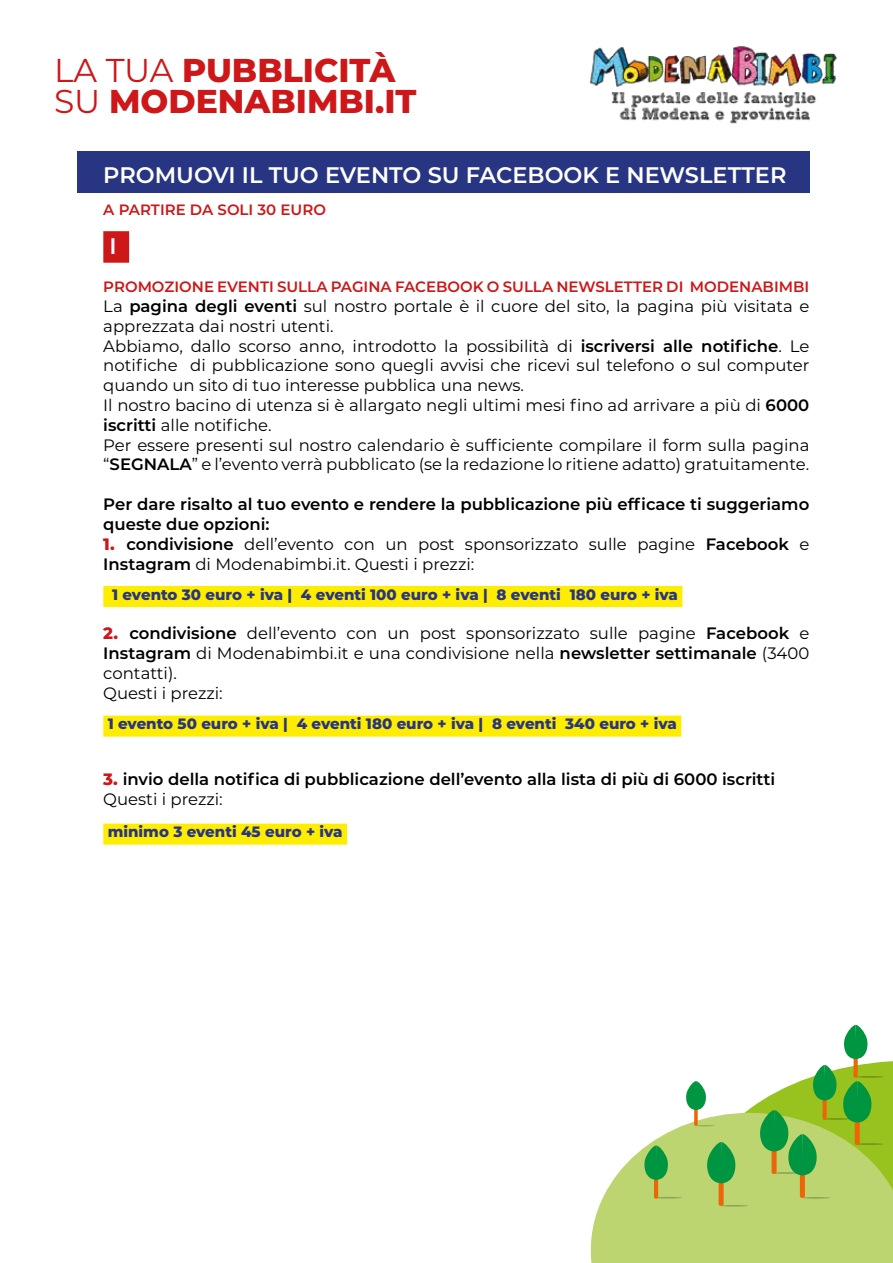
<style>
.page{position:relative;width:893px;height:1263px;background:#fff}
.page>*{position:absolute;margin:0;border:0;box-sizing:border-box;transform-origin:0 0}
.t1{font:800 33px/30.6px "Montserrat";color:#cd1719}
.t2{font:600 22.5px "Montserrat";color:#fff}
.t3{font:16.5px/19.8px "Montserrat";color:#000}
.t4{font:600 16.5px/19.8px "Montserrat";color:#000}
.t5{font:800 15px "Montserrat";color:#283583}
.t6{font:600 15px "Montserrat";color:#cd1719}
.s1{font-weight:400}
.s2{font-weight:600}
.s3{font-weight:800;color:#cd1719}
</style>
<div class="page">
<img style="left:589px;top:46px;width:248px;height:78px">
<svg style="left:591px;top:1148px;width:52px;height:115px;fill:#bdd570"></svg>
<svg style="left:643px;top:1025px;width:250px;height:238px"></svg>
<div style="left:77px;top:151px;width:732px;height:42px;background:#283583"></div>
<div style="left:103px;top:231px;width:26px;height:32px;background:#cd1719"></div>
<div style="left:103px;top:586px;width:579px;height:21px;background:#ffed00"></div>
<div style="left:103px;top:716px;width:578px;height:21px;background:#ffed00"></div>
<div style="left:103px;top:824px;width:244px;height:21px;background:#ffed00"></div>
<h1 class="t1" style="left:54px;top:54px;width:364px"><span class="s1">LA TUA</span> PUBBLICITÀ<br><span class="s1">SU</span> MODENABIMBI.IT</h1>
<h2 class="t2" style="left:103px;top:159px;width:685px">PROMUOVI IL TUO EVENTO SU FACEBOOK E NEWSLETTER</h2>
<p class="t6" style="left:103px;top:199px;width:224px">A PARTIRE DA SOLI 30 EURO</p>
<h2 class="t2" style="left:110px;top:230px;width:9px">I</h2>
<p class="t6" style="left:103px;top:276px;width:707px">PROMOZIONE EVENTI SULLA PAGINA FACEBOOK O SULLA NEWSLETTER DI MODENABIMBI</p>
<p class="t3" style="left:103px;top:296px;width:708px">La <span class="s2">pagina degli eventi</span> sul nostro portale è il cuore del sito, la pagina più visitata e apprezzata dai nostri utenti.<br>Abbiamo, dallo scorso anno, introdotto la possibilità di <span class="s2">iscriversi alle notifiche</span>. Le notifiche di pubblicazione sono quegli avvisi che ricevi sul telefono o sul computer quando un sito di tuo interesse pubblica una news.<br>Il nostro bacino di utenza si è allargato negli ultimi mesi fino ad arrivare a più di <span class="s2">6000 iscritti</span> alle notifiche.<br>Per essere presenti sul nostro calendario è sufficiente compilare il form sulla pagina “<span class="s2">SEGNALA</span>” e l’evento verrà pubblicato (se la redazione lo ritiene adatto) gratuitamente.</p>
<p class="t4" style="left:103px;top:494px;width:707px">Per dare risalto al tuo evento e rendere la pubblicazione più efficace ti suggeriamo queste due opzioni:</p>
<p class="t3" style="left:103px;top:533px;width:707px"><span class="s3">1.</span> <span class="s2">condivisione</span> dell’evento con un post sponsorizzato sulle pagine <span class="s2">Facebook</span> e<br><span class="s2">Instagram</span> di Modenabimbi.it. Questi i prezzi:</p>
<p class="t5" style="left:112px;top:583px;width:567px">1 evento 30 euro + iva | 4 eventi 100 euro + iva | 8 eventi 180 euro + iva</p>
<p class="t3" style="left:103px;top:623px;width:708px"><span class="s3">2.</span> <span class="s2">condivisione</span> dell’evento con un post sponsorizzato sulle pagine <span class="s2">Facebook</span> e <span class="s2">Instagram</span> di Modenabimbi.it e una condivisione nella <span class="s2">newsletter settimanale</span> (3400 contatti).<br>Questi i prezzi:</p>
<p class="t5" style="left:108px;top:713px;width:571px">1 evento 50 euro + iva | 4 eventi 180 euro + iva | 8 eventi 340 euro + iva</p>
<p class="t4" style="left:103px;top:768px;width:673px"><span class="s3">3.</span> invio della notifica di pubblicazione dell’evento alla lista di più di 6000 iscritti<br><span class="s1">Questi i prezzi:</span></p>
<p class="t5" style="left:108px;top:821px;width:236px">minimo 3 eventi 45 euro + iva</p>
</div>
